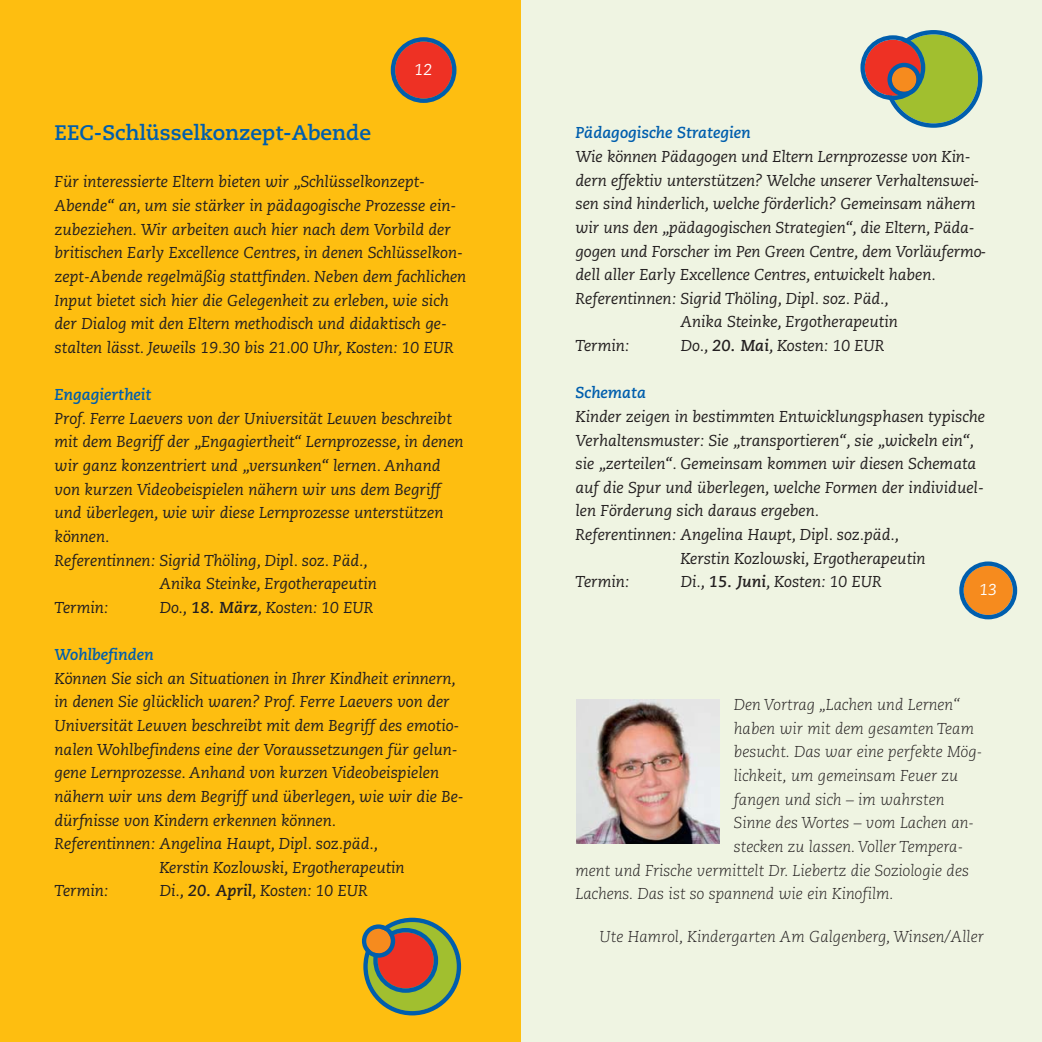
<style>
.page{position:relative;width:1042px;height:1042px;background:#fff}
.page>*{position:absolute;margin:0;border:0;box-sizing:border-box;transform-origin:0 0}
.t1{font:700 21px "Caecilia";color:#005ead}
.t2{font:italic 15.75px/23.6px "Caecilia";color:#231f20}
.t3{font:italic 300 15.75px "Caecilia";color:#231f20}
.t4{font:italic 700 15.75px "Caecilia";color:#005ead}
.t5{font:italic 15.75px "Caecilia";color:#fff}
.s1{font-weight:700}
</style>
<div class="page">
<div style="left:0;top:0;width:521px;height:1042px;background:#febe10"></div>
<div style="left:521px;top:0;width:521px;height:1042px;background:#eff4e2"></div>
<svg style="left:391px;top:37px;width:65px;height:66px"></svg>
<svg style="left:959px;top:561px;width:58px;height:58px"></svg>
<svg style="left:362px;top:917px;width:99px;height:98px"></svg>
<svg style="left:860px;top:30px;width:122px;height:98px"></svg>
<img style="left:576px;top:699px;width:144px;height:144px">
<p class="t5" style="left:415px;top:63px;width:19px">12</p>
<h1 class="t1" style="left:55px;top:124px;width:318px">EEC-Schlüsselkonzept-Abende</h1>
<p class="t2" style="left:55px;top:172px;width:413px">Für interessierte Eltern bieten wir „Schlüsselkonzept-Abende“ an, um sie stärker in pädagogische Prozesse ein&shy;zubeziehen. Wir arbeiten auch hier nach dem Vorbild der britischen Early Excellence Centres, in denen Schlüsselkon&shy;zept-Abende regelmäßig stattfinden. Neben dem fachlichen Input bietet sich hier die Gelegenheit zu erleben, wie sich der Dialog mit den Eltern methodisch und didaktisch ge&shy;stalten lässt. Jeweils 19.30 bis 21.00 Uhr, Kosten: 10 EUR</p>
<p class="t4" style="left:55px;top:388px;width:98px">Engagiertheit</p>
<p class="t2" style="left:55px;top:408px;width:399px">Prof. Ferre Laevers von der Universität Leuven beschreibt</p>
<p class="t2" style="left:55px;top:431px;width:410px">mit dem Begriff der „Engagiertheit“ Lernprozesse, in denen</p>
<p class="t2" style="left:55px;top:455px;width:387px">wir ganz konzentriert und „versunken“ lernen. Anhand</p>
<p class="t2" style="left:55px;top:479px;width:388px">von kurzen Videobeispielen nähern wir uns dem Begriff</p>
<p class="t2" style="left:55px;top:502px;width:390px">und überlegen, wie wir diese Lernprozesse unterstützen</p>
<p class="t2" style="left:55px;top:526px;width:57px">können.</p>
<p class="t2" style="left:55px;top:550px;width:315px">Referentinnen: Sigrid Thöling, Dipl. soz. Päd.,</p>
<p class="t2" style="left:159px;top:573px;width:219px">Anika Steinke, Ergotherapeutin</p>
<p class="t2" style="left:55px;top:597px;width:55px">Termin:</p>
<p class="t2" style="left:160px;top:597px;width:215px">Do., <span class="s1">18. März</span>, Kosten: 10 EUR</p>
<p class="t4" style="left:55px;top:648px;width:101px">Wohlbefinden</p>
<p class="t2" style="left:55px;top:668px;width:403px">Können Sie sich an Situationen in Ihrer Kindheit erinnern,</p>
<p class="t2" style="left:55px;top:691px;width:397px">in denen Sie glücklich waren? Prof. Ferre Laevers von der</p>
<p class="t2" style="left:55px;top:715px;width:406px">Universität Leuven beschreibt mit dem Begriff des emotio-</p>
<p class="t2" style="left:55px;top:739px;width:404px">nalen Wohlbefindens eine der Voraussetzungen für gelun-</p>
<p class="t2" style="left:55px;top:762px;width:386px">gene Lernprozesse. Anhand von kurzen Videobeispielen</p>
<p class="t2" style="left:55px;top:786px;width:411px">nähern wir uns dem Begriff und überlegen, wie wir die Be-</p>
<p class="t2" style="left:55px;top:809px;width:283px">dürfnisse von Kindern erkennen können.</p>
<p class="t2" style="left:55px;top:833px;width:325px">Referentinnen: Angelina Haupt, Dipl. soz.päd.,</p>
<p class="t2" style="left:159px;top:857px;width:247px">Kerstin Kozlowski, Ergotherapeutin</p>
<p class="t2" style="left:55px;top:880px;width:55px">Termin:</p>
<p class="t2" style="left:160px;top:880px;width:209px">Di., <span class="s1">20. April</span>, Kosten: 10 EUR</p>
<p class="t4" style="left:575px;top:126px;width:177px">Pädagogische Strategien</p>
<p class="t2" style="left:575px;top:146px;width:397px">Wie können Pädagogen und Eltern Lernprozesse von Kin-</p>
<p class="t2" style="left:575px;top:170px;width:405px">dern effektiv unterstützen? Welche unserer Verhaltenswei-</p>
<p class="t2" style="left:575px;top:193px;width:402px">sen sind hinderlich, welche förderlich? Gemeinsam nähern</p>
<p class="t2" style="left:575px;top:217px;width:401px">wir uns den „pädagogischen Strategien“, die Eltern, Päda-</p>
<p class="t2" style="left:575px;top:241px;width:412px">gogen und Forscher im Pen Green Centre, dem Vorläufermo-</p>
<p class="t2" style="left:575px;top:264px;width:362px">dell aller Early Excellence Centres, entwickelt haben.</p>
<p class="t2" style="left:575px;top:288px;width:315px">Referentinnen: Sigrid Thöling, Dipl. soz. Päd.,</p>
<p class="t2" style="left:680px;top:311px;width:219px">Anika Steinke, Ergotherapeutin</p>
<p class="t2" style="left:575px;top:335px;width:55px">Termin:</p>
<p class="t2" style="left:681px;top:335px;width:205px">Do., <span class="s1">20. Mai</span>, Kosten: 10 EUR</p>
<p class="t4" style="left:575px;top:386px;width:72px">Schemata</p>
<p class="t2" style="left:575px;top:406px;width:411px">Kinder zeigen in bestimmten Entwicklungsphasen typische</p>
<p class="t2" style="left:575px;top:430px;width:400px">Verhaltensmuster: Sie „transportieren“, sie „wickeln ein“,</p>
<p class="t2" style="left:575px;top:453px;width:402px">sie „zerteilen“. Gemeinsam kommen wir diesen Schemata</p>
<p class="t2" style="left:575px;top:477px;width:410px">auf die Spur und überlegen, welche Formen der individuel-</p>
<p class="t2" style="left:575px;top:500px;width:245px">len Förderung sich daraus ergeben.</p>
<p class="t2" style="left:575px;top:524px;width:325px">Referentinnen: Angelina Haupt, Dipl. soz.päd.,</p>
<p class="t2" style="left:680px;top:548px;width:247px">Kerstin Kozlowski, Ergotherapeutin</p>
<p class="t2" style="left:575px;top:571px;width:55px">Termin:</p>
<p class="t2" style="left:681px;top:571px;width:202px">Di., <span class="s1">15. Juni</span>, Kosten: 10 EUR</p>
<p class="t5" style="left:979px;top:582px;width:19px">13</p>
<p class="t3" style="left:734px;top:698px;width:227px">Den Vortrag „Lachen und Lernen“</p>
<p class="t3" style="left:734px;top:722px;width:242px">haben wir mit dem gesamten Team</p>
<p class="t3" style="left:734px;top:745px;width:250px">besucht. Das war eine perfekte Mög-</p>
<p class="t3" style="left:734px;top:769px;width:226px">lichkeit, um gemeinsam Feuer zu</p>
<p class="t3" style="left:734px;top:792px;width:212px">fangen und sich – im wahrsten</p>
<p class="t3" style="left:734px;top:816px;width:242px">Sinne des Wortes – vom Lachen an-</p>
<p class="t3" style="left:734px;top:840px;width:231px">stecken zu lassen. Voller Tempera-</p>
<p class="t3" style="left:575px;top:863px;width:395px">ment und Frische vermittelt Dr. Liebertz die Soziologie des</p>
<p class="t3" style="left:575px;top:887px;width:320px">Lachens. Das ist so spannend wie ein Kinofilm.</p>
<p class="t3" style="left:599px;top:930px;width:386px">Ute Hamrol, Kindergarten Am Galgenberg, Winsen/Aller</p>
</div>
